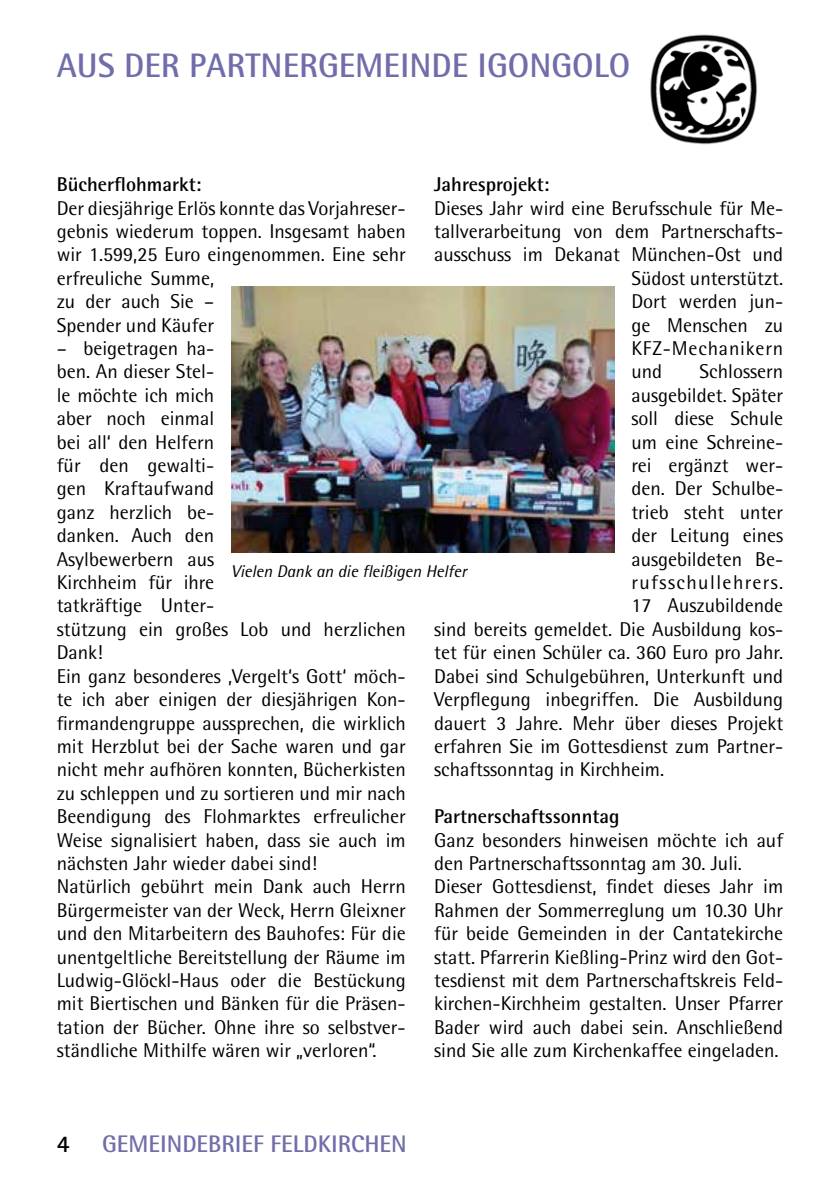
<style>
.page{position:relative;width:840px;height:1191px;background:#fff}
.page>*{position:absolute;margin:0;border:0;box-sizing:border-box;transform-origin:0 0}
.t1{font:700 34px "Rotis Semi Sans";color:#706eaa}
.t2{font:700 24px "Rotis Semi Sans";color:#706eaa}
.t3{font:700 24px "Rotis Semi Sans";color:#000}
.t4{font:20px/23.4px "Rotis Semi Sans";color:#000}
.t5{font:700 20px "Rotis Semi Sans";color:#000}
.t6{font:20px "Rotis Semi Sans";letter-spacing:.07em;color:#000}
.t7{font:20px "Rotis Semi Sans";letter-spacing:.04em;color:#000}
.t8{font:italic 17px "Rotis Semi Sans";color:#000}
</style>
<div class="page">
<img style="left:650px;top:34px;width:107px;height:111px">
<img style="left:231px;top:286px;width:383px;height:267px">
<h1 class="t1" style="left:57px;top:44px;width:574px">AUS DER PARTNERGEMEINDE IGONGOLO</h1>
<p class="t5" style="left:57px;top:172px;width:146px">Bücherflohmarkt:</p>
<p class="t4" style="left:57px;top:196px;width:350px">Der diesjährige Erlös konnte das Vorjahreser&shy;gebnis wiederum toppen. Insgesamt haben wir 1.599,25 Euro eingenommen. Eine sehr erfreuliche Summe,<br>zu der auch Sie –<br>Spender und Käufer</p>
<p class="t4" style="left:57px;top:336px;width:350px">– beigetragen ha-<br>ben. An dieser Stel-<br>le möchte ich mich<br>aber noch einmal<br>bei all‘ den Helfern<br>für den gewalti-<br>gen Kraftaufwand<br>ganz herzlich be-<br>danken. Auch den<br>Asylbewerbern aus<br>Kirchheim für ihre<br>tatkräftige Unter-<br>stützung ein großes Lob und herzlichen<br>Dank!<br>Ein ganz besonderes ‚Vergelt‘s Gott‘ möch&shy;te ich aber einigen der diesjährigen Kon&shy;firmandengruppe aussprechen, die wirklich mit Herzblut bei der Sache waren und gar nicht mehr aufhören konnten, Bücherkisten zu schleppen und zu sortieren und mir nach<br>Beendigung des Flohmarktes erfreulicher<br>Weise signalisiert haben, dass sie auch im nächsten Jahr wieder dabei sind!<br>Natürlich gebührt mein Dank auch Herrn<br>Bürgermeister van der Weck, Herrn Gleixner und den Mitarbeitern des Bauhofes: Für die unentgeltliche Bereitstellung der Räume im<br>Ludwig-Glöckl-Haus oder die Bestückung mit Biertischen und Bänken für die Präsen&shy;tation der Bücher. Ohne ihre so selbstver&shy;ständliche Mithilfe wären wir „verloren“.</p>
<p class="t5" style="left:434px;top:172px;width:117px">Jahresprojekt:</p>
<p class="t4" style="left:434px;top:196px;width:350px">Dieses Jahr wird eine Berufsschule für Me-</p>
<p class="t4" style="left:434px;top:219px;width:350px">tallverarbeitung von dem Partnerschafts-</p>
<p class="t4" style="left:434px;top:243px;width:350px">ausschuss im Dekanat München-Ost und</p>
<p class="t4" style="left:631px;top:266px;width:153px">Südost unterstützt.</p>
<p class="t4" style="left:631px;top:289px;width:153px">Dort werden jun-</p>
<p class="t4" style="left:631px;top:313px;width:153px">ge Menschen zu</p>
<p class="t7" style="left:631px;top:336px;width:153px">KFZ-Mechanikern</p>
<p class="t4" style="left:631px;top:360px;width:32px">und</p>
<p class="t4" style="left:699px;top:360px;width:85px">Schlossern</p>
<p class="t4" style="left:631px;top:383px;width:153px">ausgebildet. Später</p>
<p class="t4" style="left:631px;top:406px;width:153px">soll diese Schule</p>
<p class="t4" style="left:631px;top:430px;width:153px">um eine Schreine-</p>
<p class="t4" style="left:631px;top:453px;width:153px">rei ergänzt wer-</p>
<p class="t4" style="left:631px;top:477px;width:153px">den. Der Schulbe-</p>
<p class="t4" style="left:631px;top:500px;width:153px">trieb steht unter</p>
<p class="t4" style="left:631px;top:523px;width:153px">der Leitung eines</p>
<p class="t4" style="left:631px;top:547px;width:153px">ausgebildeten Be-</p>
<p class="t6" style="left:631px;top:570px;width:153px">rufsschullehrers.</p>
<p class="t4" style="left:631px;top:594px;width:153px">17 Auszubildende</p>
<p class="t4" style="left:434px;top:617px;width:350px">sind bereits gemeldet. Die Ausbildung kos-</p>
<p class="t4" style="left:434px;top:640px;width:350px">tet für einen Schüler ca. 360 Euro pro Jahr.</p>
<p class="t4" style="left:434px;top:664px;width:350px">Dabei sind Schulgebühren, Unterkunft und</p>
<p class="t4" style="left:434px;top:687px;width:350px">Verpflegung inbegriffen. Die Ausbildung</p>
<p class="t4" style="left:434px;top:711px;width:350px">dauert 3 Jahre. Mehr über dieses Projekt</p>
<p class="t4" style="left:434px;top:734px;width:350px">erfahren Sie im Gottesdienst zum Partner-</p>
<p class="t4" style="left:434px;top:757px;width:231px">schaftssonntag in Kirchheim.</p>
<p class="t5" style="left:434px;top:804px;width:187px">Partnerschaftssonntag</p>
<p class="t4" style="left:434px;top:828px;width:350px">Ganz besonders hinweisen möchte ich auf den Partnerschaftssonntag am 30. Juli.<br>Dieser Gottesdienst, findet dieses Jahr im Rahmen der Sommerreglung um 10.30 Uhr für beide Gemeinden in der Cantatekirche statt. Pfarrerin Kießling-Prinz wird den Got&shy;tesdienst mit dem Partnerschaftskreis Feld&shy;kirchen-Kirchheim gestalten. Unser Pfarrer Bader wird auch dabei sein. Anschließend sind Sie alle zum Kirchenkaffee eingeladen.</p>
<p class="t8" style="left:231px;top:561px;width:237px">Vielen Dank an die fleißigen Helfer</p>
<p class="t3" style="left:57px;top:1129px;width:14px">4</p>
<p class="t2" style="left:102px;top:1129px;width:306px">GEMEINDEBRIEF FELDKIRCHEN</p>
</div>
